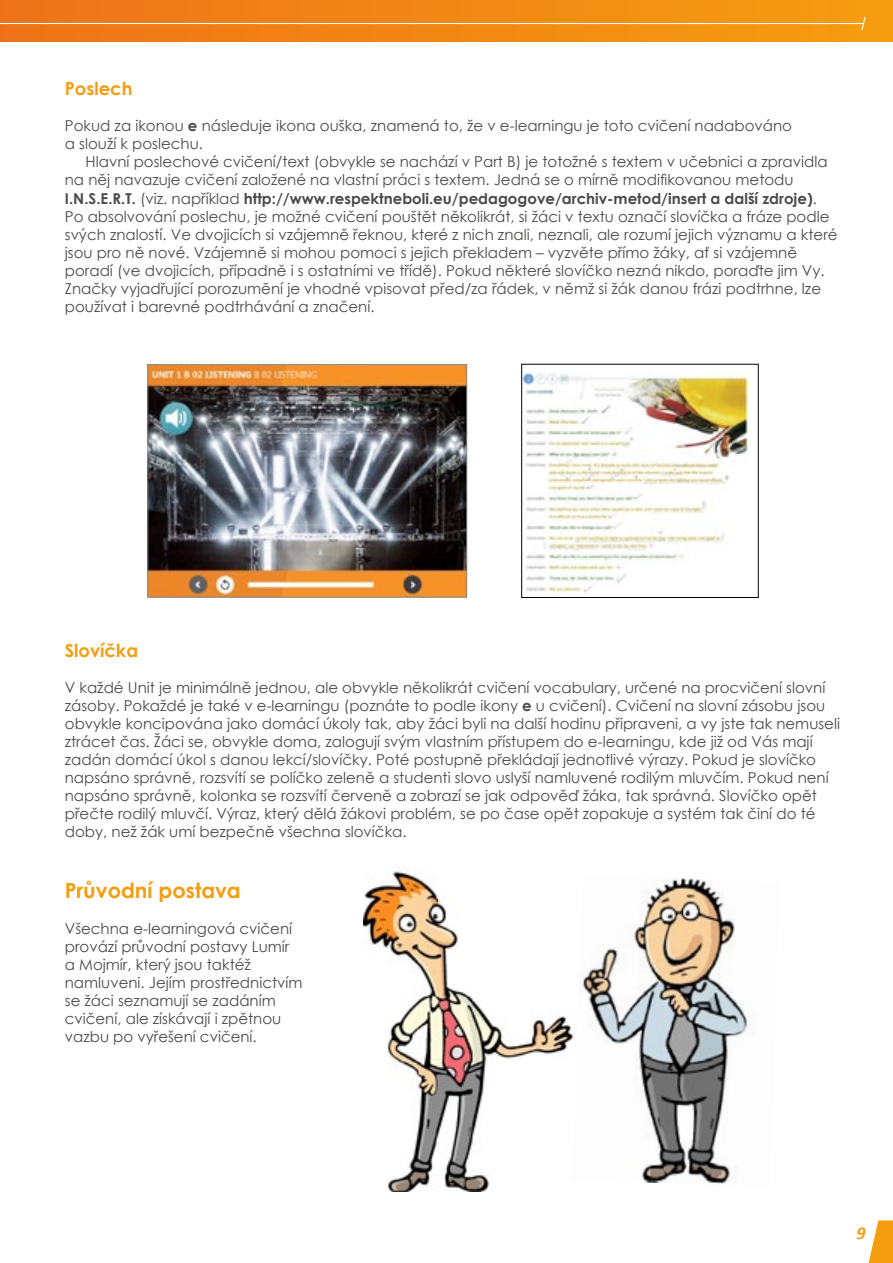
<style>
.page{position:relative;width:893px;height:1263px;background:#fff}
.page>*{position:absolute;margin:0;border:0;box-sizing:border-box;transform-origin:0 0}
.t1{font:700 21px "Century Gothic";color:#f59d0f}
.t2{font:700 18px "Century Gothic";color:#f59d0f}
.t3{font:italic 700 18px "Calibri";color:#f59d0f}
.t4{font:15px/18px "Century Gothic";color:#4a4a49}
.s1{font-weight:700}
</style>
<div class="page">
<svg style="left:868px;top:1220px;width:25px;height:43px"></svg>
<svg style="left:0;top:0;width:893px;height:42px"></svg>
<hr style="left:0;top:23px;width:863px;height:1px;background:#fff">
<svg style="left:861px;top:16px;width:5px;height:15px"></svg>
<img style="left:149px;top:366px;width:316px;height:229px">
<div style="left:147px;top:364px;width:320px;height:233px;border:1px solid #8c8c8b"></div>
<img style="left:524px;top:371px;width:225px;height:223px">
<img style="left:364px;top:866px;width:208px;height:325px">
<img style="left:572px;top:878px;width:177px;height:306px">
<p class="t2" style="left:65px;top:75px;width:69px">Poslech</p>
<p class="t4" style="left:65px;top:117px;width:729px">Pokud za ikonou <span class="s1">e</span> následuje ikona ouška, znamená to, že v e-learningu je toto cvičení nadabováno a slouží k poslechu.</p>
<p class="t4" style="left:65px;top:153px;width:774px;text-indent:21px">Hlavní poslechové cvičení/text (obvykle se nachází v Part B) je totožné s textem v učebnici a zpravidla na něj navazuje cvičení založené na vlastní práci s textem. Jedná se o mírně modifikovanou metodu <span class="s1">I.N.S.E.R.T.</span> (viz. například <span class="s1">http://www.respektneboli.eu/pedagogove/archiv-metod/insert a další zdroje)</span>.<br>Po absolvování poslechu, je možné cvičení pouštět několikrát, si žáci v textu označí slovíčka a fráze podle svých znalostí. Ve dvojicích si vzájemně řeknou, které z nich znali, neznali, ale rozumí jejich významu a které jsou pro ně nové. Vzájemně si mohou pomoci s jejich překladem – vyzvěte přímo žáky, ať si vzájemně poradí (ve dvojicích, případně i s ostatními ve třídě). Pokud některé slovíčko nezná nikdo, poraďte jim Vy.<br>Značky vyjadřující porozumění je vhodné vpisovat před/za řádek, v němž si žák danou frázi podtrhne, lze používat i barevné podtrhávání a značení.</p>
<p class="t2" style="left:65px;top:637px;width:75px">Slovíčka</p>
<p class="t4" style="left:65px;top:678px;width:777px">V každé Unit je minimálně jednou, ale obvykle několikrát cvičení vocabulary, určené na procvičení slovní zásoby. Pokaždé je také v e-learningu (poznáte to podle ikony <span class="s1">e</span> u cvičení). Cvičení na slovní zásobu jsou obvykle koncipována jako domácí úkoly tak, aby žáci byli na další hodinu připraveni, a vy jste tak nemuseli ztrácet čas. Žáci se, obvykle doma, zalogují svým vlastním přístupem do e-learningu, kde již od Vás mají zadán domácí úkol s danou lekcí/slovíčky. Poté postupně překládají jednotlivé výrazy. Pokud je slovíčko napsáno správně, rozsvítí se políčko zeleně a studenti slovo uslyší namluvené rodilým mluvčím. Pokud není napsáno správně, kolonka se rozsvítí červeně a zobrazí se jak odpověď žáka, tak správná. Slovíčko opět přečte rodilý mluvčí. Výraz, který dělá žákovi problém, se po čase opět zopakuje a systém tak činí do té doby, než žák umí bezpečně všechna slovíčka.</p>
<h1 class="t1" style="left:65px;top:875px;width:177px">Průvodní postava</h1>
<p class="t4" style="left:65px;top:920px;width:239px">Všechna e-learningová cvičení provází průvodní postavy Lumír a Mojmír, který jsou taktéž namluveni. Jejím prostřednictvím se žáci seznamují se zadáním cvičení, ale získávají i zpětnou vazbu po vyřešení cvičení.</p>
<p class="t3" style="left:856px;top:1220px;width:11px">9</p>
</div>
